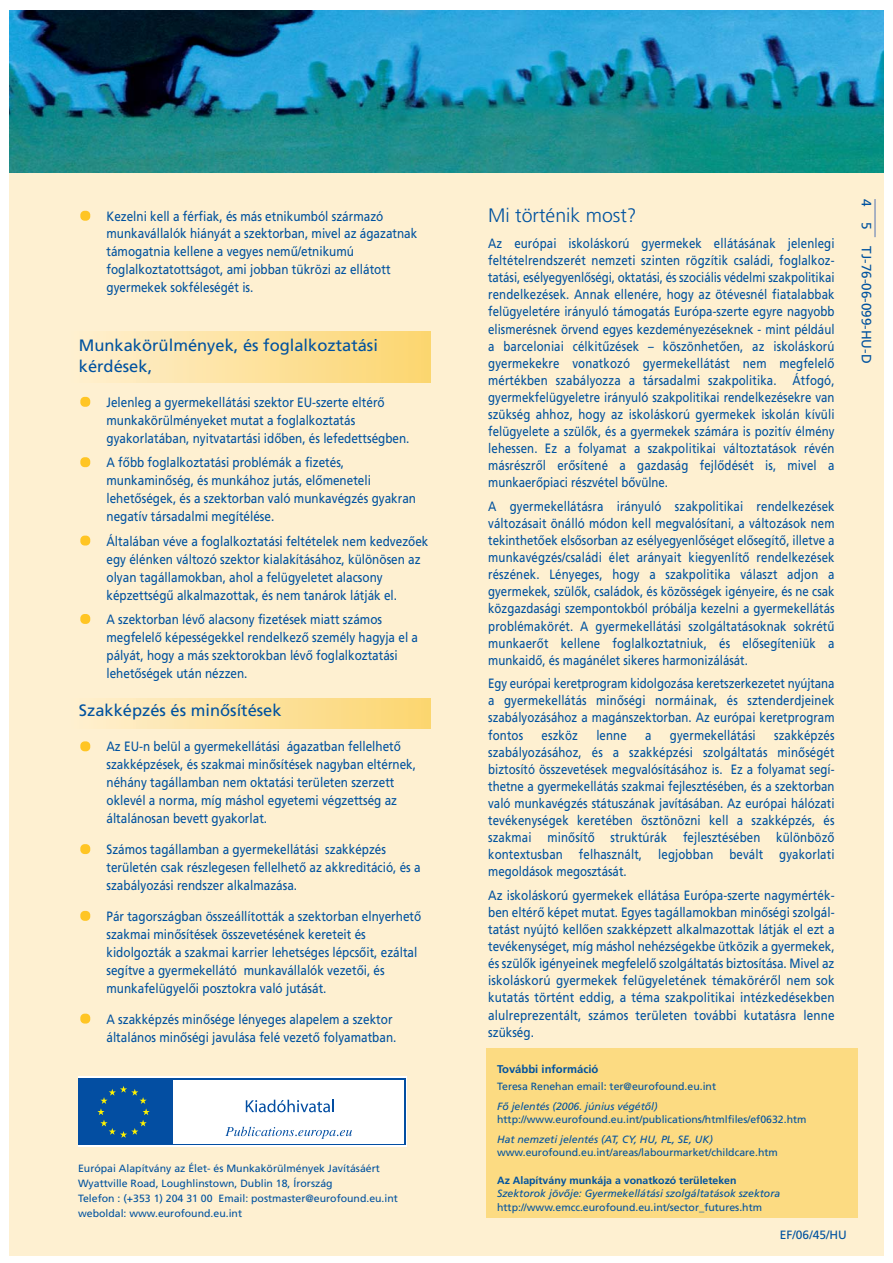
<style>
.page{position:relative;width:893px;height:1263px;background:#fff}
.page>*{position:absolute;margin:0;border:0;box-sizing:border-box;transform-origin:0 0}
.t1{font:300 19.5px "Frutiger LT Com";color:#00529f}
.t2{font:16.5px/21px "Frutiger LT Com";color:#00529f}
.t3{font:13.5px/18px "Frutiger LT Com";color:#00529f;scale:.87 1}
.t4{font:13.5px/17.1px "Frutiger LT Com";color:#00529f;text-align:justify;scale:.85 1}
.t5{font:13.5px "Frutiger LT Com";color:#00529f}
.t6{font:12px "Frutiger LT Com";color:#00529f}
.t7{font:700 11.25px "Frutiger LT Com";color:#00529f}
.t8{font:10.5px/15px "Frutiger LT Com";color:#00529f}
.t9{font:italic 10.5px "Frutiger LT Com";color:#00529f}
.t10{font:700 10.5px "Frutiger LT Com";color:#00529f}
</style>
<div class="page">
<div style="left:9px;top:141px;width:875px;height:1115px;background:#fef0d1"></div>
<div style="left:486px;top:1049px;width:371px;height:169px;background:#fcdb82"></div>
<img style="left:9px;top:10px;width:875px;height:163px">
<div style="left:68px;top:698px;width:362px;height:30px;background:linear-gradient(to right,#fff0d0,#fcd66f)"></div>
<div style="left:78px;top:1077px;width:329px;height:70px;background:linear-gradient(to right,#fff,#fff)"></div>
<div style="left:78px;top:1079px;width:327px;height:66px;background:#034ea2"></div>
<div style="left:173px;top:1080px;width:231px;height:64px;background:#fff"></div>
<svg style="left:97px;top:1086px;width:53px;height:52px"></svg>
<svg style="left:246px;top:1100px;width:88px;height:12px"></svg>
<svg style="left:225px;top:1127px;width:127px;height:12px"></svg>
<hr style="left:874px;top:199px;width:1px;height:38px;background:#5474b4">
<div style="left:68px;top:331px;width:362px;height:51px;background:linear-gradient(to right,#fff0d0,#fcd66f)"></div>
<div style="left:80px;top:1014px;width:10px;height:10px;background:#ffc524;border-radius:4px"></div>
<div style="left:80px;top:911px;width:10px;height:10px;background:#ffc524;border-radius:4px"></div>
<div style="left:80px;top:844px;width:10px;height:10px;background:#ffc524;border-radius:4px"></div>
<div style="left:80px;top:614px;width:10px;height:10px;background:#ffc524;border-radius:4px"></div>
<div style="left:80px;top:536px;width:10px;height:10px;background:#ffc524;border-radius:4px"></div>
<div style="left:80px;top:457px;width:10px;height:10px;background:#ffc524;border-radius:4px"></div>
<div style="left:80px;top:741px;width:10px;height:10px;background:#ffc524;border-radius:4px"></div>
<div style="left:80px;top:397px;width:10px;height:10px;background:#ffc524;border-radius:4px"></div>
<div style="left:80px;top:211px;width:10px;height:10px;background:#ffc524;border-radius:4px"></div>
<p class="t3" style="left:106px;top:208px;width:359px">Kezelni kell a férfiak, és más etnikumból származó munkavállalók hiányát a szektorban, mivel az ágazatnak támogatnia kellene a vegyes nemű/etnikumú foglalkoztatottságot, ami jobban tükrözi az ellátott gyermekek sokféleségét is.</p>
<p class="t2" style="left:79px;top:336px;width:300px">Munkakörülmények, és foglalkoztatási kérdések,</p>
<p class="t3" style="left:106px;top:394px;width:350px">Jelenleg a gyermekellátási szektor EU-szerte eltérő munkakörülményeket mutat a foglalkoztatás gyakorlatában, nyitvatartási időben, és lefedettségben.</p>
<p class="t3" style="left:106px;top:455px;width:357px">A főbb foglalkoztatási problémák a fizetés, munkaminőség, és munkához jutás, előmeneteli lehetőségek, és a szektorban való munkavégzés gyakran negatív társadalmi megítélése.</p>
<p class="t3" style="left:106px;top:533px;width:371px">Általában véve a foglalkoztatási feltételek nem kedvezőek egy élénken változó szektor kialakításához, különösen az olyan tagállamokban, ahol a felügyeletet alacsony képzettségű alkalmazottak, és nem tanárok látják el.</p>
<p class="t3" style="left:106px;top:611px;width:359px">A szektorban lévő alacsony fizetések miatt számos megfelelő képességekkel rendelkező személy hagyja el a pályát, hogy a más szektorokban lévő foglalkoztatási lehetőségek után nézzen.</p>
<p class="t2" style="left:79px;top:701px;width:204px">Szakképzés és minősítések</p>
<p class="t3" style="left:106px;top:739px;width:357px">Az EU-n belül a gyermekellátási ágazatban fellelhető szakképzések, és szakmai minősítések nagyban eltérnek, néhány tagállamban nem oktatási területen szerzett oklevél a norma, míg máshol egyetemi végzettség az általánosan bevett gyakorlat.</p>
<p class="t3" style="left:106px;top:841px;width:362px">Számos tagállamban a gyermekellátási szakképzés területén csak részlegesen fellelhető az akkreditáció, és a szabályozási rendszer alkalmazása.</p>
<p class="t3" style="left:106px;top:908px;width:363px">Pár tagországban összeállították a szektorban elnyerhető szakmai minősítések összevetésének kereteit és kidolgozták a szakmai karrier lehetséges lépcsőit, ezáltal segítve a gyermekellátó munkavállalók vezetői, és munkafelügyelői posztokra való jutását.</p>
<p class="t3" style="left:106px;top:1011px;width:335px">A szakképzés minősége lényeges alapelem a szektor általános minőségi javulása felé vezető folyamatban.</p>
<p class="t8" style="left:78px;top:1162px;width:321px">Európai Alapítvány az Élet- és Munkakörülmények Javításáért Wyattville Road, Loughlinstown, Dublin 18, Írország<br>Telefon : (+353 1) 204 31 00 Email: postmaster@eurofound.eu.int weboldal: www.eurofound.eu.int</p>
<h1 class="t1" style="left:488px;top:204px;width:150px">Mi történik most?</h1>
<p class="t4" style="left:488px;top:236px;width:409px">Az európai iskoláskorú gyermekek ellátásának jelenlegi feltételrendszerét nemzeti szinten rögzítik családi, foglalkoz - tatási, esélyegyenlőségi, oktatási, és szociális védelmi szakpoli tikai rendelkezések. Annak ellenére, hogy az ötévesnél fiatalabbak felügyeletére irányuló támogatás Európa-szerte egyre nagyobb elismerésnek örvend egyes kezdeményezéseknek - mint például a barceloniai célkitűzések – köszönhetően, az iskoláskorú gyermekekre vonatkozó gyermekellátást nem megfelelő mértékben szabályozza a társadalmi szakpolitika. Átfogó, gyermekfelügyeletre irányuló szakpolitikai ren delkezésekre van szükség ahhoz, hogy az iskoláskorú gyermekek iskolán kívüli felügyelete a szülők, és a gyermekek számára is pozitív élmény lehessen. Ez a folyamat a szakpolitikai változtatások révén másrészről erősítené a gazdaság fejlődését is, mivel a munkaerőpiaci részvétel bővülne.</p>
<p class="t4" style="left:488px;top:499px;width:409px">A gyermekellátásra irányuló szakpolitikai rendelkezések változásait önálló módon kell megvalósítani, a változások nem tekinthetőek elsősorban az esélyegyenlőséget elősegítő, illetve a munkavégzés/családi élet arányait kiegyenlítő rendelkezések részének. Lényeges, hogy a szakpolitika választ adjon a gyermekek, szülők, családok, és közösségek igényeire, és ne csak közgazdasági szempontokból próbálja kezelni a gyermekellátás problémakörét. A gyermekellátási szolgáltatásoknak sokrétű munkaerőt kellene foglalkoztatniuk, és elősegíteniük a munkaidő, és magánélet sikeres harmonizálását.</p>
<p class="t4" style="left:488px;top:676px;width:409px">Egy európai keretprogram kidolgozása keretszerkezetet nyújtana a gyermekellátás minőségi normáinak, és sztenderd jeinek szabályozásához a magánszektorban. Az európai keret program fontos</p>
<p class="t4" style="left:488px;top:727px;width:409px;text-indent:286px">szakképzés szabályozásához, és a szakképzési szolgáltatás minőségét biztosító összevetések megvalósításához is. Ez a folyamat segí - thetne a gyermekellátás szakmai fejlesztésében, és a szektor ban való munkavégzés státuszának javításában. Az európai hálózati tevékenységek keretében ösztönözni kell a szakképzés, és szakmai minősítő struktúrák fejlesztésében különböző kontextusban felhasznált, legjobban bevált gyakorlati megoldások megosztását.</p>
<p class="t3" style="left:488px;top:888px;width:399px;line-height:17.1px;text-align:justify">Az iskoláskorú gyermekek ellátása Európa-szerte nagymérték - ben eltérő képet mutat. Egyes tagállamokban minőségi szol gál - tatást nyújtó kellően szakképzett alkalmazottak látják el ezt a tevékenységet, míg máshol nehézségekbe ütközik a gyermekek, és szülők igényeinek megfelelő szolgáltatás biztosítása. Mivel az iskoláskorú gyermekek felügyeletének témaköréről nem sok kutatás történt eddig, a téma szakpolitikai intézkedésekben alulreprezentált, számos területen további kutatásra lenne szükség.</p>
<p class="t7" style="left:497px;top:1062px;width:103px">További információ</p>
<p class="t8" style="left:497px;top:1079px;width:220px">Teresa Renehan email: ter@eurofound.eu.int</p>
<p class="t9" style="left:497px;top:1100px;width:162px">Fő jelentés (2006. június végétől)</p>
<p class="t8" style="left:497px;top:1113px;width:311px">http://www.eurofound.eu.int/publications/htmlfiles/ef0632.htm</p>
<p class="t9" style="left:497px;top:1133px;width:217px">Hat nemzeti jelentés (AT, CY, HU, PL, SE, UK)</p>
<p class="t8" style="left:497px;top:1146px;width:282px">www.eurofound.eu.int/areas/labourmarket/childcare.htm</p>
<p class="t10" style="left:497px;top:1174px;width:241px">Az Alapítvány munkája a vonatkozó területeken</p>
<p class="t9" style="left:497px;top:1188px;width:285px">Szektorok jövője: Gyermekellátási szolgáltatások szektora</p>
<p class="t8" style="left:497px;top:1201px;width:266px">http://www.emcc.eurofound.eu.int/sector_futures.htm</p>
<p class="t4" style="left:541px;top:727px;width:44px">eszköz</p>
<p class="t4" style="left:596px;top:727px;width:37px">lenne</p>
<p class="t4" style="left:645px;top:727px;width:9px">a</p>
<p class="t4" style="left:670px;top:727px;width:102px">gyermekellátási</p>
<p class="t6" style="left:780px;top:1230px;width:68px">EF/06/45/HU</p>
<p class="t5" style="left:872px;top:199px;width:32px;rotate:90deg">4 5</p>
<p class="t5" style="left:872px;top:246px;width:119px;rotate:90deg">TJ-76-06-099-HU-D</p>
</div>
